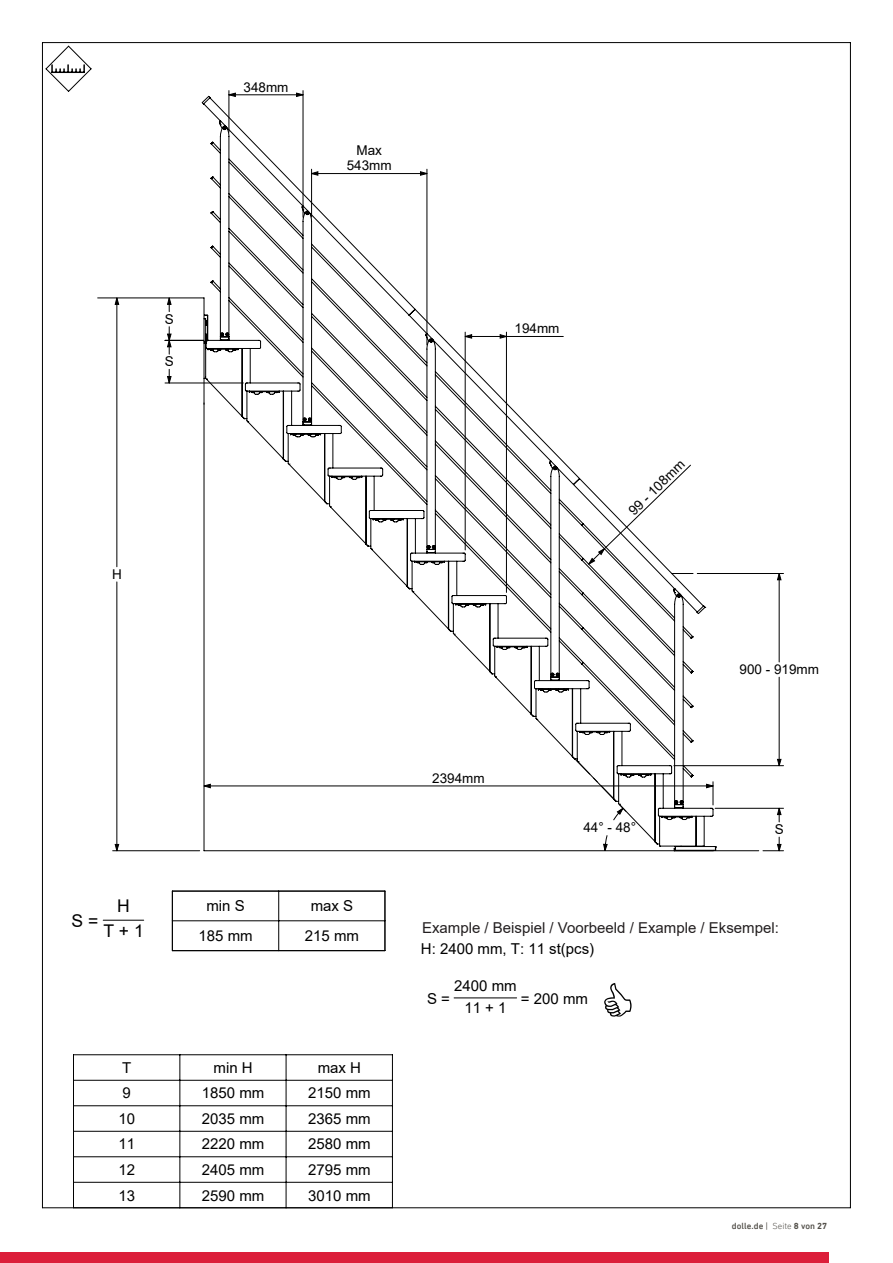
<style>
.page{position:relative;width:893px;height:1263px;background:#fff}
.page>*{position:absolute;margin:0;border:0;box-sizing:border-box;transform-origin:0 0}
.t1{font:17.55px/24.5px "Arial";color:#000;text-align:center}
.t2{font:15px/21.3px "Arial";color:#000;text-align:center}
.t3{font:15px "Arial";color:#231f20}
.t4{font:13.5px/15.1px "Arial";color:#000;text-align:center}
.t5{font:500 9px "DIN Next LT Pro";color:#53504a}
.s1{font-weight:400}
.s2{font-weight:300}
.s3{font-weight:700}
</style>
<div class="page">
<div style="left:0;top:1252px;width:829px;height:11px;background:#dc1e3a"></div>
<hr style="left:172px;top:891px;width:1px;height:30px;background:#000">
<hr style="left:278px;top:891px;width:1px;height:30px;background:#000">
<hr style="left:172px;top:921px;width:1px;height:30px;background:#000">
<hr style="left:278px;top:921px;width:1px;height:30px;background:#000">
<hr style="left:385px;top:891px;width:1px;height:30px;background:#000">
<hr style="left:385px;top:921px;width:1px;height:30px;background:#000">
<hr style="left:172px;top:891px;width:107px;height:1px;background:#000">
<hr style="left:172px;top:920px;width:107px;height:1px;background:#000">
<hr style="left:279px;top:891px;width:106px;height:1px;background:#000">
<hr style="left:279px;top:920px;width:106px;height:1px;background:#000">
<hr style="left:172px;top:950px;width:107px;height:1px;background:#000">
<hr style="left:279px;top:950px;width:106px;height:1px;background:#000">
<svg style="left:73px;top:1055px;width:1px;height:152px"></svg>
<svg style="left:180px;top:1055px;width:1px;height:152px"></svg>
<svg style="left:286px;top:1055px;width:1px;height:152px"></svg>
<svg style="left:392px;top:1055px;width:1px;height:152px"></svg>
<hr style="left:74px;top:1054px;width:106px;height:1px;background:#000">
<hr style="left:74px;top:1080px;width:106px;height:1px;background:#000">
<hr style="left:180px;top:1054px;width:106px;height:1px;background:#000">
<hr style="left:180px;top:1080px;width:106px;height:1px;background:#000">
<hr style="left:286px;top:1054px;width:106px;height:1px;background:#000">
<hr style="left:286px;top:1080px;width:106px;height:1px;background:#000">
<hr style="left:74px;top:1105px;width:106px;height:1px;background:#000">
<hr style="left:180px;top:1105px;width:106px;height:1px;background:#000">
<hr style="left:286px;top:1105px;width:106px;height:1px;background:#000">
<hr style="left:74px;top:1131px;width:106px;height:1px;background:#000">
<hr style="left:180px;top:1131px;width:106px;height:1px;background:#000">
<hr style="left:286px;top:1131px;width:106px;height:1px;background:#000">
<hr style="left:74px;top:1156px;width:106px;height:1px;background:#000">
<hr style="left:180px;top:1156px;width:106px;height:1px;background:#000">
<hr style="left:286px;top:1156px;width:106px;height:1px;background:#000">
<hr style="left:74px;top:1182px;width:106px;height:1px;background:#000">
<hr style="left:180px;top:1182px;width:106px;height:1px;background:#000">
<hr style="left:286px;top:1182px;width:106px;height:1px;background:#000">
<hr style="left:454px;top:998px;width:63px;height:1px;background:#000">
<hr style="left:103px;top:920px;width:41px;height:1px;background:#000">
<hr style="left:42px;top:42px;width:808px;height:1px;background:#000">
<hr style="left:42px;top:43px;width:1px;height:1165px;background:#000">
<hr style="left:42px;top:1207px;width:808px;height:1px;background:#000">
<hr style="left:850px;top:43px;width:1px;height:1165px;background:#000">
<svg style="left:45px;top:45px;width:47px;height:47px"></svg>
<hr style="left:229px;top:91px;width:1px;height:41px;background:#000">
<hr style="left:303px;top:91px;width:1px;height:126px;background:#000">
<svg style="left:97px;top:95px;width:620px;height:756px"></svg>
<p class="t4" style="left:244px;top:79px;width:46px">348mm</p>
<p class="t4" style="left:347px;top:143px;width:47px">Max<br>543mm</p>
<p class="t4" style="left:165px;top:311px;width:10px">S</p>
<p class="t4" style="left:165px;top:354px;width:10px">S</p>
<p class="t4" style="left:112px;top:566px;width:11px">H</p>
<p class="t1" style="left:103px;top:894px;width:42px">H<br>T + 1</p>
<p class="t1" style="left:72px;top:908px;width:28px">S =</p>
<p class="t2" style="left:206px;top:895px;width:40px">min S</p>
<p class="t2" style="left:311px;top:895px;width:44px">max S</p>
<p class="t2" style="left:199px;top:925px;width:56px">185 mm</p>
<p class="t2" style="left:305px;top:925px;width:56px">215 mm</p>
<p class="t2" style="left:122px;top:1057px;width:11px">T</p>
<p class="t2" style="left:214px;top:1057px;width:41px">min H</p>
<p class="t2" style="left:318px;top:1057px;width:45px">max H</p>
<p class="t2" style="left:123px;top:1082px;width:10px">9</p>
<p class="t2" style="left:202px;top:1082px;width:64px">1850 mm</p>
<p class="t2" style="left:308px;top:1082px;width:64px">2150 mm</p>
<p class="t2" style="left:118px;top:1108px;width:18px">10</p>
<p class="t2" style="left:202px;top:1108px;width:64px">2035 mm</p>
<p class="t2" style="left:308px;top:1108px;width:64px">2365 mm</p>
<p class="t2" style="left:118px;top:1133px;width:18px">11</p>
<p class="t2" style="left:202px;top:1133px;width:64px">2220 mm</p>
<p class="t2" style="left:308px;top:1133px;width:64px">2580 mm</p>
<p class="t2" style="left:118px;top:1159px;width:18px">12</p>
<p class="t2" style="left:202px;top:1159px;width:64px">2405 mm</p>
<p class="t2" style="left:308px;top:1159px;width:64px">2795 mm</p>
<p class="t2" style="left:119px;top:1184px;width:18px">13</p>
<p class="t2" style="left:202px;top:1184px;width:64px">2590 mm</p>
<p class="t2" style="left:308px;top:1184px;width:64px">3010 mm</p>
<p class="t4" style="left:515px;top:321px;width:46px">194mm</p>
<p class="t4" style="left:625px;top:507px;width:73px;rotate:-44deg">99 - 108mm</p>
<p class="t4" style="left:432px;top:770px;width:54px">2394mm</p>
<p class="t4" style="left:739px;top:662px;width:81px">900 - 919mm</p>
<p class="t4" style="left:583px;top:820px;width:54px">44° - 48°</p>
<p class="t4" style="left:775px;top:821px;width:10px">S</p>
<p class="t3" style="left:422px;top:917px;width:358px">Example / Beispiel / Voorbeeld / Example / Eksempel:</p>
<p class="t2" style="left:421px;top:938px;width:175px">H: 2400 mm, T: 11 st(pcs)</p>
<p class="t2" style="left:454px;top:975px;width:64px">2400 mm<br>11 + 1</p>
<p class="t2" style="left:427px;top:987px;width:24px">S =</p>
<p class="t2" style="left:521px;top:987px;width:69px">= 200 mm</p>
<p class="t5" style="left:732px;top:1221px;width:97px">dolle.de <span class="s1">|</span> <span class="s2">Seite</span> <span class="s3">8</span> von <span class="s3">27</span></p>
</div>
